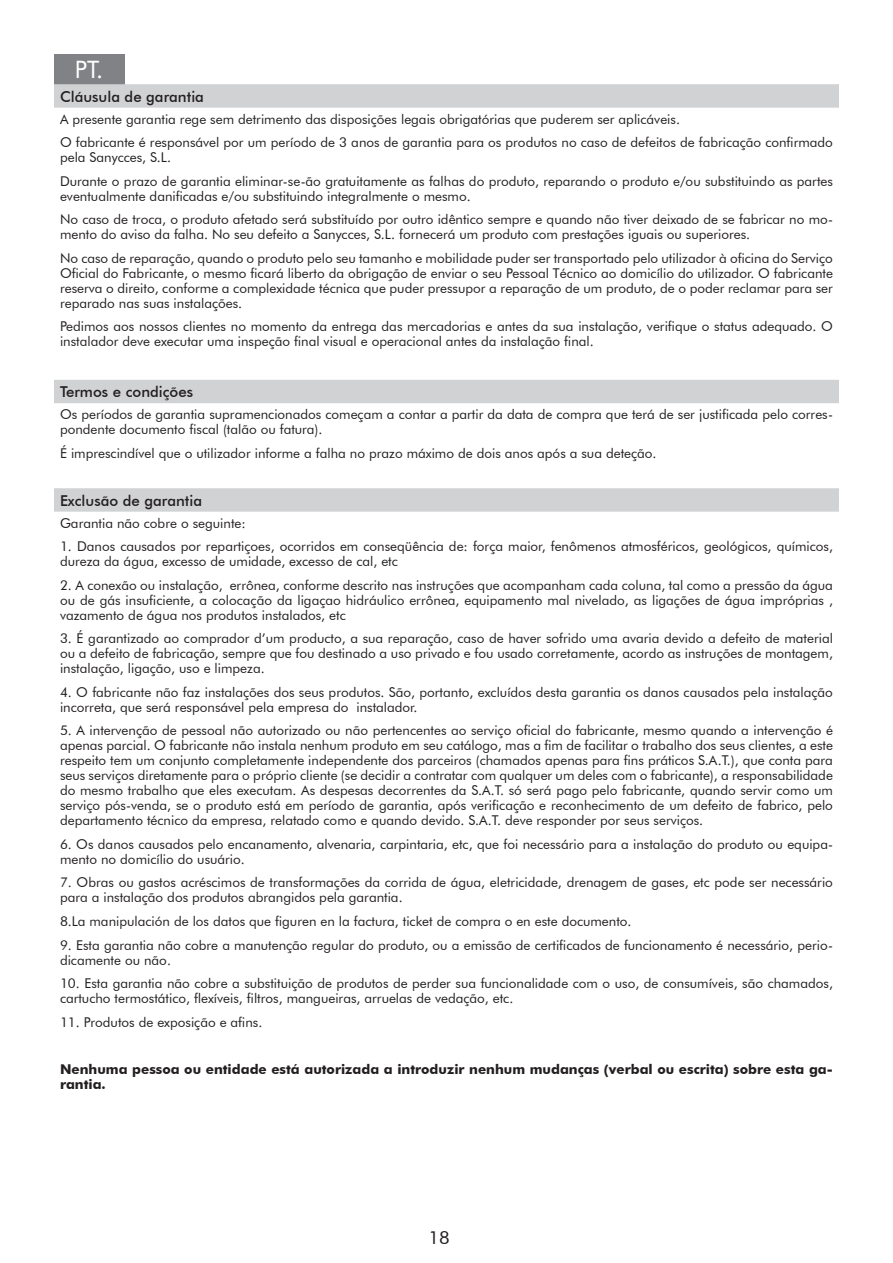
<style>
.page{position:relative;width:893px;height:1263px;background:#fff}
.page>*{position:absolute;margin:0;border:0;box-sizing:border-box;transform-origin:0 0}
.t1{font:24px "Futura BT";color:#fff}
.t2{font:18px "Futura BT";color:#231f20}
.notes{font:500 15px "Futura BT";color:#231f20}
.notes-2{font:13.5px/15px "Futura BT";color:#231f20}
.notes-3{font:700 13.5px/15px "Futura BT";color:#231f20}
</style>
<div class="page">
<div style="left:54px;top:54px;width:70px;height:30px;background:#808285"></div>
<svg style="left:54px;top:84px;width:785px;height:428px"></svg>
<p class="t1" style="left:75px;top:55px;width:30px">PT.</p>
<p class="notes" style="left:60px;top:87px;width:145px">Cláusula de garantia</p>
<p class="notes-2" style="left:60px;top:111px;width:622px">A presente garantia rege sem detrimento das disposições legais obrigatórias que puderem ser aplicáveis.</p>
<p class="notes-2" style="left:60px;top:135px;width:774px">O fabricante é responsável por um período de 3 anos de garantia para os produtos no caso de defeitos de fabricação confirmado pela Sanycces, S.L.</p>
<p class="notes-2" style="left:60px;top:173px;width:774px">Durante o prazo de garantia eliminar-se-ão gratuitamente as falhas do produto, reparando o produto e/ou substituindo as partes eventualmente danificadas e/ou substituindo integralmente o mesmo.</p>
<p class="notes-2" style="left:60px;top:212px;width:774px">No caso de troca, o produto afetado será substituído por outro idêntico sempre e quando não tiver deixado de se fabricar no mo&shy;mento do aviso da falha. No seu defeito a Sanycces, S.L. fornecerá um produto com prestações iguais ou superiores.</p>
<p class="notes-2" style="left:60px;top:250px;width:774px;text-align:justify">No caso de reparação, quando o produto pelo seu tamanho e mobilidade puder ser transportado pelo utilizador à oficina do Serviço Oficial do Fabricante, o mesmo ficará liberto da obrigação de enviar o seu Pessoal Técnico ao domicílio do utilizador. O fabricante reserva o direito, conforme a complexidade técnica que puder pressupor a reparação de um produto, de o poder reclamar para ser reparado nas suas instalações.</p>
<p class="notes-2" style="left:60px;top:319px;width:774px">Pedimos aos nossos clientes no momento da entrega das mercadorias e antes da sua instalação, verifique o status adequado. O instalador deve executar uma inspeção final visual e operacional antes da instalação final.</p>
<p class="notes" style="left:60px;top:383px;width:135px">Termos e condições</p>
<p class="notes-2" style="left:60px;top:407px;width:774px">Os períodos de garantia supramencionados começam a contar a partir da data de compra que terá de ser justificada pelo corres&shy;pondente documento fiscal (talão ou fatura).</p>
<p class="notes-2" style="left:60px;top:446px;width:598px">É imprescindível que o utilizador informe a falha no prazo máximo de dois anos após a sua deteção.</p>
<p class="notes" style="left:60px;top:491px;width:144px">Exclusão de garantia</p>
<p class="notes-2" style="left:60px;top:515px;width:187px">Garantia não cobre o seguinte:</p>
<p class="notes-2" style="left:60px;top:539px;width:774px">1. Danos causados por repartiçoes, ocorridos em conseqüência de: força maior, fenômenos atmosféricos, geológicos, químicos, dureza da água, excesso de umidade, excesso de cal, etc</p>
<p class="notes-2" style="left:60px;top:577px;width:774px;text-align:justify">2. A conexão ou instalação, errônea, conforme descrito nas instruções que acompanham cada coluna, tal como a pressão da água ou de gás insuficiente, a colocação da ligaçao hidráulico errônea, equipamento mal nivelado, as ligações de água impróprias , vazamento de água nos produtos instalados, etc</p>
<p class="notes-2" style="left:60px;top:631px;width:774px;text-align:justify">3. É garantizado ao comprador d’um producto, a sua reparação, caso de haver sofrido uma avaria devido a defeito de material ou a defeito de fabricação, sempre que fou destinado a uso privado e fou usado corretamente, acordo as instruções de montagem, instalação, ligação, uso e limpeza.</p>
<p class="notes-2" style="left:60px;top:684px;width:774px">4. O fabricante não faz instalações dos seus produtos. São, portanto, excluídos desta garantia os danos causados pela instalação incorreta, que será responsável pela empresa do instalador.</p>
<p class="notes-2" style="left:60px;top:723px;width:774px;text-align:justify">5. A intervenção de pessoal não autorizado ou não pertencentes ao serviço oficial do fabricante, mesmo quando a intervenção é apenas parcial. O fabricante não instala nenhum produto em seu catálogo, mas a fim de facilitar o trabalho dos seus clientes, a este respeito tem um conjunto completamente independente dos parceiros (chamados apenas para fins práticos S.A.T.), que conta para seus serviços diretamente para o próprio cliente (se decidir a contratar com qualquer um deles com o fabricante), a responsabilidade do mesmo trabalho que eles executam. As despesas decorrentes da S.A.T. só será pago pelo fabricante, quando servir como um serviço pós-venda, se o produto está em período de garantia, após verificação e reconhecimento de um defeito de fabrico, pelo departamento técnico da empresa, relatado como e quando devido. S.A.T. deve responder por seus serviços.</p>
<p class="notes-2" style="left:60px;top:836px;width:774px">6. Os danos causados pelo encanamento, alvenaria, carpintaria, etc, que foi necessário para a instalação do produto ou equipa&shy;mento no domicílio do usuário.</p>
<p class="notes-2" style="left:60px;top:875px;width:774px">7. Obras ou gastos acréscimos de transformações da corrida de água, eletricidade, drenagem de gases, etc pode ser necessário para a instalação dos produtos abrangidos pela garantia.</p>
<p class="notes-2" style="left:60px;top:913px;width:573px">8.La manipulación de los datos que figuren en la factura, ticket de compra o en este documento.</p>
<p class="notes-2" style="left:60px;top:937px;width:774px">9. Esta garantia não cobre a manutenção regular do produto, ou a emissão de certificados de funcionamento é necessário, perio&shy;dicamente ou não.</p>
<p class="notes-2" style="left:60px;top:975px;width:774px">10. Esta garantia não cobre a substituição de produtos de perder sua funcionalidade com o uso, de consumíveis, são chamados, cartucho termostático, flexíveis, filtros, mangueiras, arruelas de vedação, etc.</p>
<p class="notes-2" style="left:60px;top:1014px;width:204px">11. Produtos de exposição e afins.</p>
<p class="notes-3" style="left:60px;top:1061px;width:774px">Nenhuma pessoa ou entidade está autorizada a introduzir nenhum mudanças (verbal ou escrita) sobre esta ga&shy;rantia.</p>
<h2 class="t2" style="left:428px;top:1226px;width:23px">18</h2>
</div>
